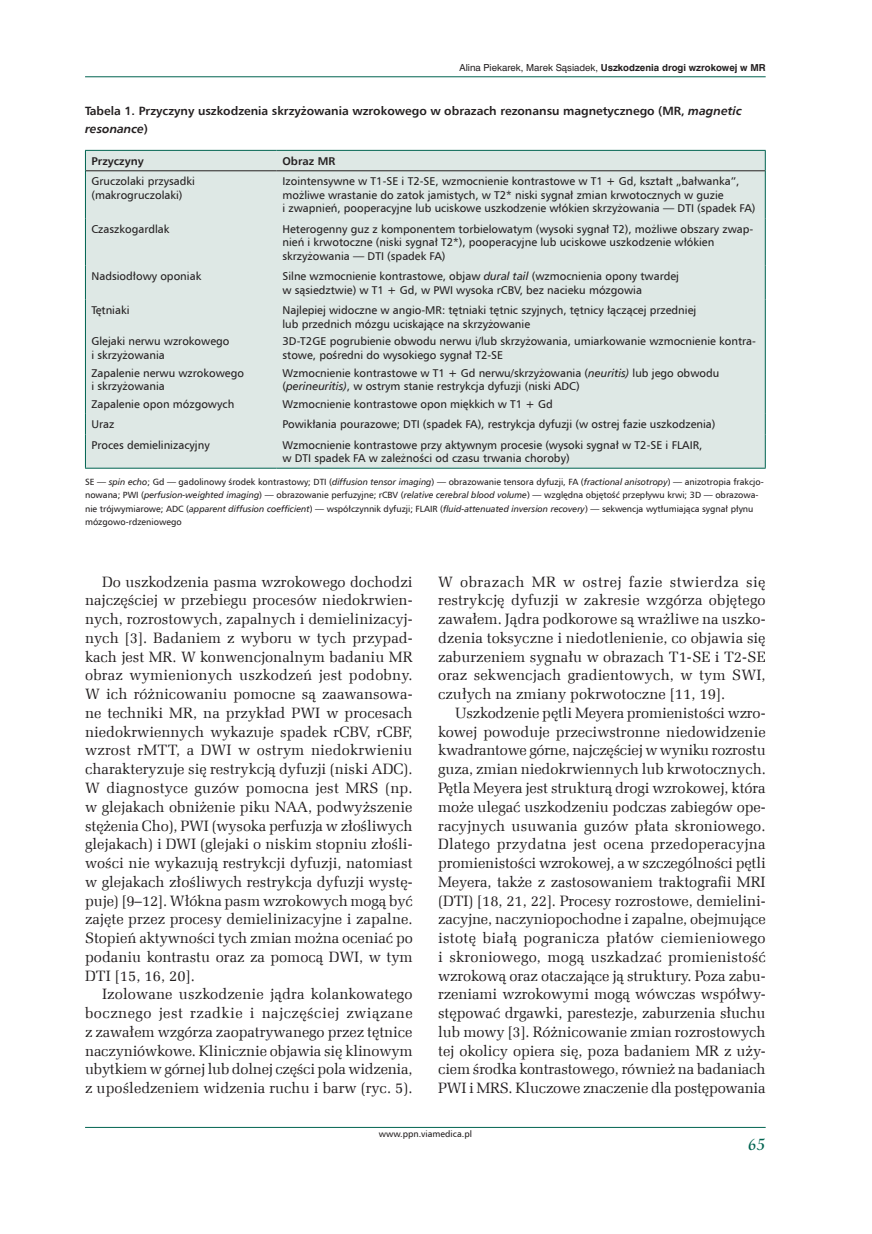
<style>
.page{position:relative;width:872px;height:1234px;background:#fff}
.page>*{position:absolute;margin:0;border:0;box-sizing:border-box;transform-origin:0 0}
.t1{font:italic 16.5px "Carmina Md PL";color:#006350;scale:.9 1}
._04_tekst{font:15px/18.8px "Zapf Ellipt EU";color:#231f20;text-align:justify}
._07_tabelka_tytuł{font:700 12px/18px "Humnst 777 EU";color:#231f20}
._07_tabelka_tekst{font:11.25px/13.5px "Humnst 777 EU";color:#231f20}
._07_tabelka_nagłówek{font:700 11.25px "Humnst 777 EU";color:#231f20}
._07_tabelka_przypis{font:9px/13.5px "Humnst 777 EU";color:#231f20}
.t2{font:9px "Swis 721 PL";color:#231f20}
.s1{font-weight:700}
.s2{font-style:italic}
</style>
<div class="page">
<hr style="left:85px;top:76px;width:680px;height:1px;background:#006350">
<hr style="left:85px;top:1126px;width:680px;height:1px;background:#006350">
<div style="left:86px;top:151px;width:679px;height:316px;background:#dee8e5"></div>
<hr style="left:85px;top:150px;width:191px;height:1px;background:#006350">
<svg style="left:85px;top:151px;width:1px;height:20px"></svg>
<hr style="left:276px;top:150px;width:489px;height:1px;background:#006350">
<svg style="left:765px;top:151px;width:1px;height:20px"></svg>
<hr style="left:85px;top:171px;width:1px;height:47px;background:#006350">
<hr style="left:765px;top:171px;width:1px;height:47px;background:#006350">
<hr style="left:85px;top:218px;width:1px;height:47px;background:#006350">
<hr style="left:765px;top:218px;width:1px;height:47px;background:#006350">
<hr style="left:85px;top:265px;width:1px;height:34px;background:#006350">
<hr style="left:765px;top:265px;width:1px;height:34px;background:#006350">
<hr style="left:85px;top:299px;width:1px;height:115px;background:#006350">
<hr style="left:765px;top:299px;width:1px;height:115px;background:#006350">
<svg style="left:85px;top:414px;width:1px;height:20px"></svg>
<svg style="left:765px;top:414px;width:1px;height:20px"></svg>
<hr style="left:85px;top:434px;width:1px;height:33px;background:#006350">
<hr style="left:765px;top:434px;width:1px;height:33px;background:#006350">
<hr style="left:85px;top:467px;width:191px;height:1px;background:#006350">
<hr style="left:276px;top:467px;width:489px;height:1px;background:#006350">
<hr style="left:86px;top:170px;width:190px;height:1px;background:#231f20">
<hr style="left:276px;top:170px;width:489px;height:1px;background:#231f20">
<p class="t2" style="left:459px;top:61px;width:308px">Alina Piekarek, Marek Sąsiadek, <span class="s1">Uszkodzenia drogi wzrokowej w MR</span></p>
<p class="_07_tabelka_tytuł" style="left:85px;top:102px;width:658px">Tabela 1. Przyczyny uszkodzenia skrzyżowania wzrokowego w obrazach rezonansu magnetycznego (MR, <span class="s2">magnetic resonance</span>)</p>
<p class="_07_tabelka_nagłówek" style="left:91px;top:154px;width:54px">Przyczyny</p>
<p class="_07_tabelka_nagłówek" style="left:282px;top:154px;width:54px">Obraz MR</p>
<p class="_07_tabelka_tekst" style="left:91px;top:174px;width:105px">Gruczolaki przysadki (makrogruczolaki)</p>
<p class="_07_tabelka_tekst" style="left:282px;top:174px;width:474px">Izointensywne w T1-SE i T2-SE, wzmocnienie kontrastowe w T1 + Gd, kształt „bałwanka”, możliwe wrastanie do zatok jamistych, w T2* niski sygnał zmian krwotocznych w guzie<br>i zwapnień, pooperacyjne lub uciskowe uszkodzenie włókien skrzyżowania — DTI (spadek FA)</p>
<p class="_07_tabelka_tekst" style="left:91px;top:222px;width:80px">Czaszkogardlak</p>
<p class="_07_tabelka_tekst" style="left:282px;top:222px;width:472px">Heterogenny guz z komponentem torbielowatym (wysoki sygnał T2), możliwe obszary zwap&shy;nień i krwotoczne (niski sygnał T2*), pooperacyjne lub uciskowe uszkodzenie włókien skrzyżowania — DTI (spadek FA)</p>
<p class="_07_tabelka_tekst" style="left:91px;top:269px;width:111px">Nadsiodłowy oponiak</p>
<p class="_07_tabelka_tekst" style="left:282px;top:269px;width:398px">Silne wzmocnienie kontrastowe, objaw <span class="s2">dural tail</span> (wzmocnienia opony twardej w sąsiedztwie) w T1 + Gd, w PWI wysoka rCBV, bez nacieku mózgowia</p>
<p class="_07_tabelka_tekst" style="left:91px;top:303px;width:40px">Tętniaki</p>
<p class="_07_tabelka_tekst" style="left:91px;top:334px;width:139px">Glejaki nerwu wzrokowego i skrzyżowania</p>
<p class="_07_tabelka_tekst" style="left:91px;top:365px;width:154px">Zapalenie nerwu wzrokowego i skrzyżowania</p>
<p class="_07_tabelka_tekst" style="left:91px;top:397px;width:144px">Zapalenie opon mózgowych</p>
<p class="_07_tabelka_tekst" style="left:282px;top:303px;width:415px">Najlepiej widoczne w angio-MR: tętniaki tętnic szyjnych, tętnicy łączącej przedniej lub przednich mózgu uciskające na skrzyżowanie</p>
<p class="_07_tabelka_tekst" style="left:282px;top:334px;width:475px">3D-T2GE pogrubienie obwodu nerwu i/lub skrzyżowania, umiarkowanie wzmocnienie kontra&shy;stowe, pośredni do wysokiego sygnał T2-SE</p>
<p class="_07_tabelka_tekst" style="left:282px;top:365px;width:438px">Wzmocnienie kontrastowe w T1 + Gd nerwu/skrzyżowania (<span class="s2">neuritis)</span> lub jego obwodu (<span class="s2">perineuritis)</span>, w ostrym stanie restrykcja dyfuzji (niski ADC)</p>
<p class="_07_tabelka_tekst" style="left:282px;top:397px;width:272px">Wzmocnienie kontrastowe opon miękkich w T1 + Gd</p>
<p class="_07_tabelka_tekst" style="left:91px;top:417px;width:25px">Uraz</p>
<p class="_07_tabelka_tekst" style="left:282px;top:417px;width:434px">Powikłania pourazowe; DTI (spadek FA), restrykcja dyfuzji (w ostrej fazie uszkodzenia)</p>
<p class="_07_tabelka_tekst" style="left:91px;top:437px;width:120px">Proces demielinizacyjny</p>
<p class="_07_tabelka_tekst" style="left:282px;top:437px;width:421px">Wzmocnienie kontrastowe przy aktywnym procesie (wysoki sygnał w T2-SE i FLAIR, w DTI spadek FA w zależności od czasu trwania choroby)</p>
<p class="_07_tabelka_przypis" style="left:85px;top:474px;width:680px">SE — <span class="s2">spin echo</span>; Gd — gadolinowy środek kontrastowy; DTI (<span class="s2">diffusion tensor imaging</span>) — obrazowanie tensora dyfuzji, FA (<span class="s2">fractional anisotropy</span>) — anizotropia frakcjo&shy;nowana; PWI (<span class="s2">perfusion-weighted imaging</span>) — obrazowanie perfuzyjne; rCBV (<span class="s2">relative cerebral blood volume</span>) — względna objętość przepływu krwi; 3D — obrazowa&shy;nie trójwymiarowe; ADC (<span class="s2">apparent diffusion coefficient</span>) — współczynnik dyfuzji; FLAIR (<span class="s2">fluid-attenuated inversion recovery</span>) — sekwencja wytłumiająca sygnał płynu mózgowo-rdzeniowego</p>
<p class="_04_tekst" style="left:85px;top:572px;width:329px;text-indent:17px">Do uszkodzenia pasma wzrokowego dochodzi najczęściej w przebiegu procesów niedokrwien&shy;nych, rozrostowych, zapalnych i demielinizacyj&shy;nych [3]. Badaniem z wyboru w tych przypad&shy;kach jest MR. W konwencjonalnym badaniu MR obraz wymienionych uszkodzeń jest podobny.<br>W ich różnicowaniu pomocne są zaawansowa&shy;ne techniki MR, na przykład PWI w procesach niedokrwiennych wykazuje spadek rCBV, rCBF, wzrost rMTT, a DWI w ostrym niedokrwieniu charakteryzuje się restrykcją dyfuzji (niski ADC).<br>W diagnostyce guzów pomocna jest MRS (np. w glejakach obniżenie piku NAA, podwyższenie stężenia Cho), PWI (wysoka perfuzja w złośliwych glejakach) i DWI (glejaki o niskim stopniu złośli&shy;wości nie wykazują restrykcji dyfuzji, natomiast w glejakach złośliwych restrykcja dyfuzji wystę&shy;puje) [9–12]. Włókna pasm wzrokowych mogą być zajęte przez procesy demielinizacyjne i zapalne.<br>Stopień aktywności tych zmian można oceniać po podaniu kontrastu oraz za pomocą DWI, w tym DTI [15, 16, 20].</p>
<p class="_04_tekst" style="left:85px;top:984px;width:329px;text-indent:17px">Izolowane uszkodzenie jądra kolankowatego bocznego jest rzadkie i najczęściej związane z zawałem wzgórza zaopatrywanego przez tętnice naczyniówkowe. Klinicznie objawia się klinowym ubytkiem w górnej lub dolnej części pola widzenia, z upośledzeniem widzenia ruchu i barw (ryc. 5).</p>
<p class="_04_tekst" style="left:438px;top:572px;width:329px">W obrazach MR w ostrej fazie stwierdza się restrykcję dyfuzji w zakresie wzgórza objętego zawałem. Jądra podkorowe są wrażliwe na uszko&shy;dzenia toksyczne i niedotlenienie, co objawia się zaburzeniem sygnału w obrazach T1-SE i T2-SE oraz sekwencjach gradientowych, w tym SWI, czułych na zmiany pokrwotoczne [11, 19].</p>
<p class="_04_tekst" style="left:438px;top:703px;width:329px;text-indent:17px">Uszkodzenie pętli Meyera promienistości wzro&shy;kowej powoduje przeciwstronne niedowidzenie kwadrantowe górne, najczęściej w wyniku rozrostu guza, zmian niedokrwiennych lub krwotocznych.<br>Pętla Meyera jest strukturą drogi wzrokowej, która może ulegać uszkodzeniu podczas zabiegów ope&shy;racyjnych usuwania guzów płata skroniowego.<br>Dlatego przydatna jest ocena przedoperacyjna promienistości wzrokowej, a w szczególności pętli Meyera, także z zastosowaniem traktografii MRI (DTI) [18, 21, 22]. Procesy rozrostowe, demielini&shy;zacyjne, naczyniopochodne i zapalne, obejmujące istotę białą pogranicza płatów ciemieniowego i skroniowego, mogą uszkadzać promienistość wzrokową oraz otaczające ją struktury. Poza zabu&shy;rzeniami wzrokowymi mogą wówczas współwy&shy;stępować drgawki, parestezje, zaburzenia słuchu lub mowy [3]. Różnicowanie zmian rozrostowych tej okolicy opiera się, poza badaniem MR z uży&shy;ciem środka kontrastowego, również na badaniach PWI i MRS. Kluczowe znaczenie dla postępowania</p>
<p class="_07_tabelka_przypis" style="left:379px;top:1126px;width:95px">www.ppn.viamedica.pl</p>
<p class="t1" style="left:748px;top:1134px;width:21px">65</p>
</div>
